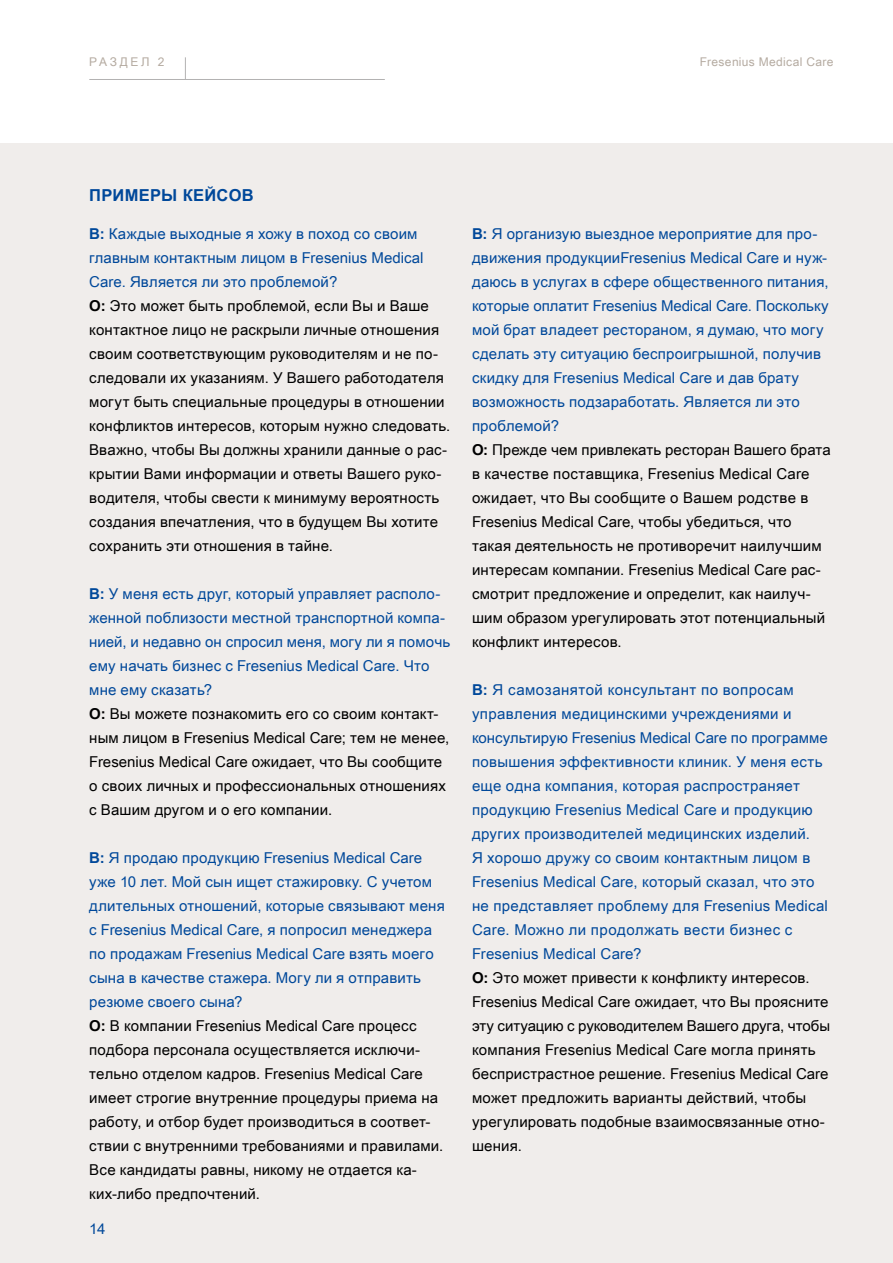
<style>
.page{position:relative;width:893px;height:1263px;background:#fff}
.page>*{position:absolute;margin:0;border:0;box-sizing:border-box;transform-origin:0 0}
.t1{font:700 16.5px "Arial Unicode MS";letter-spacing:.02em;color:#00489a}
.t2{font:15px/24px "Arial Unicode MS";letter-spacing:.01em;color:#000}
.t3{font:15px/24px "Arial Unicode MS";letter-spacing:.02em;color:#00489a}
.t4{font:12px "Arial Unicode MS";letter-spacing:.03em;color:#b5aba1}
.s1{font-weight:700;color:#00489a}
.s2{color:#00489a}
.s3{font-weight:700}
.s4{font-weight:700;color:#000}
.s5{color:#000}
</style>
<div class="page">
<div style="left:0;top:143px;width:893px;height:1120px;background:#f0edeb"></div>
<hr style="left:89px;top:79px;width:296px;height:1px;background:#b3b2b2">
<svg style="left:185px;top:57px;width:1px;height:22px"></svg>
<p class="t4" style="left:89px;top:53px;width:77px">РАЗДЕЛ 2</p>
<p class="t4" style="left:700px;top:53px;width:135px">Fresenius Medical Care</p>
<p class="t1" style="left:89px;top:183px;width:166px">ПРИМЕРЫ КЕЙСОВ</p>
<p class="t2" style="left:89px;top:221px;width:363px"><span class="s1">В:</span> <span class="s2">Каждые выходные я хожу в поход со своим главным контактным лицом в Fresenius Medical Care. Является ли это проблемой?<br></span><span class="s3">О:</span> Это может быть проблемой, если Вы и Ваше контактное лицо не раскрыли личные отношения своим соответствующим руководителям и не по&shy;следовали их указаниям. У Вашего работодателя могут быть специальные процедуры в отношении конфликтов интересов, которым нужно следовать.<br>Вважно, чтобы Вы должны хранили данные о рас&shy;крытии Вами информации и ответы Вашего руко&shy;водителя, чтобы свести к минимуму вероятность создания впечатления, что в будущем Вы хотите сохранить эти отношения в тайне.</p>
<p class="t2" style="left:89px;top:581px;width:363px"><span class="s1">В:</span> <span class="s2">У меня есть друг, который управляет располо&shy;женной поблизости местной транспортной компа&shy;нией, и недавно он спросил меня, могу ли я помочь ему начать бизнес с Fresenius Medical Care. Что мне ему сказать?<br></span><span class="s3">О:</span> Вы можете познакомить его со своим контакт&shy;ным лицом в Fresenius Medical Care; тем не менее, Fresenius Medical Care ожидает, что Вы сообщите о своих личных и профессиональных отношениях с Вашим другом и о его компании.</p>
<p class="t2" style="left:89px;top:845px;width:357px"><span class="s1">В:</span> <span class="s2">Я продаю продукцию Fresenius Medical Care уже 10 лет. Мой сын ищет стажировку. С учетом длительных отношений, которые связывают меня с Fresenius Medical Care, я попросил менеджера по продажам Fresenius Medical Care взять моего сына в качестве стажера. Могу ли я отправить резюме своего сына?<br></span><span class="s3">О:</span> В компании Fresenius Medical Care процесс подбора персонала осуществляется исключи&shy;тельно отделом кадров. Fresenius Medical Care имеет строгие внутренние процедуры приема на работу, и отбор будет производиться в соответ&shy;ствии с внутренними требованиями и правилами.<br>Все кандидаты равны, никому не отдается ка&shy;ких-либо предпочтений.</p>
<p class="t3" style="left:89px;top:1216px;width:18px">14</p>
<p class="t2" style="left:472px;top:221px;width:360px"><span class="s1">В:</span> <span class="s2">Я организую выездное мероприятие для про&shy;движения продукцииFresenius Medical Care и нуж&shy;даюсь в услугах в сфере общественного питания, которые оплатит Fresenius Medical Care. Поскольку мой брат владеет рестораном, я думаю, что могу сделать эту ситуацию беспроигрышной, получив скидку для Fresenius Medical Care и дав брату возможность подзаработать. Является ли это проблемой?<br></span><span class="s3">О:</span> Прежде чем привлекать ресторан Вашего брата в качестве поставщика, Fresenius Medical Care ожидает, что Вы сообщите о Вашем родстве в Fresenius Medical Care, чтобы убедиться, что такая деятельность не противоречит наилучшим интересам компании. Fresenius Medical Care рас&shy;смотрит предложение и определит, как наилуч&shy;шим образом урегулировать этот потенциальный конфликт интересов.</p>
<p class="t3" style="left:472px;top:677px;width:360px"><span class="s3">В:</span> Я самозанятой консультант по вопросам управления медицинскими учреждениями и консультирую Fresenius Medical Care по программе повышения эффективности клиник. У меня есть еще одна компания, которая распространяет продукцию Fresenius Medical Care и продукцию других производителей медицинских изделий.<br>Я хорошо дружу со своим контактным лицом в Fresenius Medical Care, который сказал, что это не представляет проблему для Fresenius Medical Care. Можно ли продолжать вести бизнес с Fresenius Medical Care?<br><span class="s4">О:</span> <span class="s5">Это может привести к конфликту интересов.<br>Fresenius Medical Care ожидает, что Вы проясните эту ситуацию с руководителем Вашего друга, чтобы компания Fresenius Medical Care могла принять беспристрастное решение. Fresenius Medical Care может предложить варианты действий, чтобы урегулировать подобные взаимосвязанные отно&shy;шения.</span></p>
</div>
